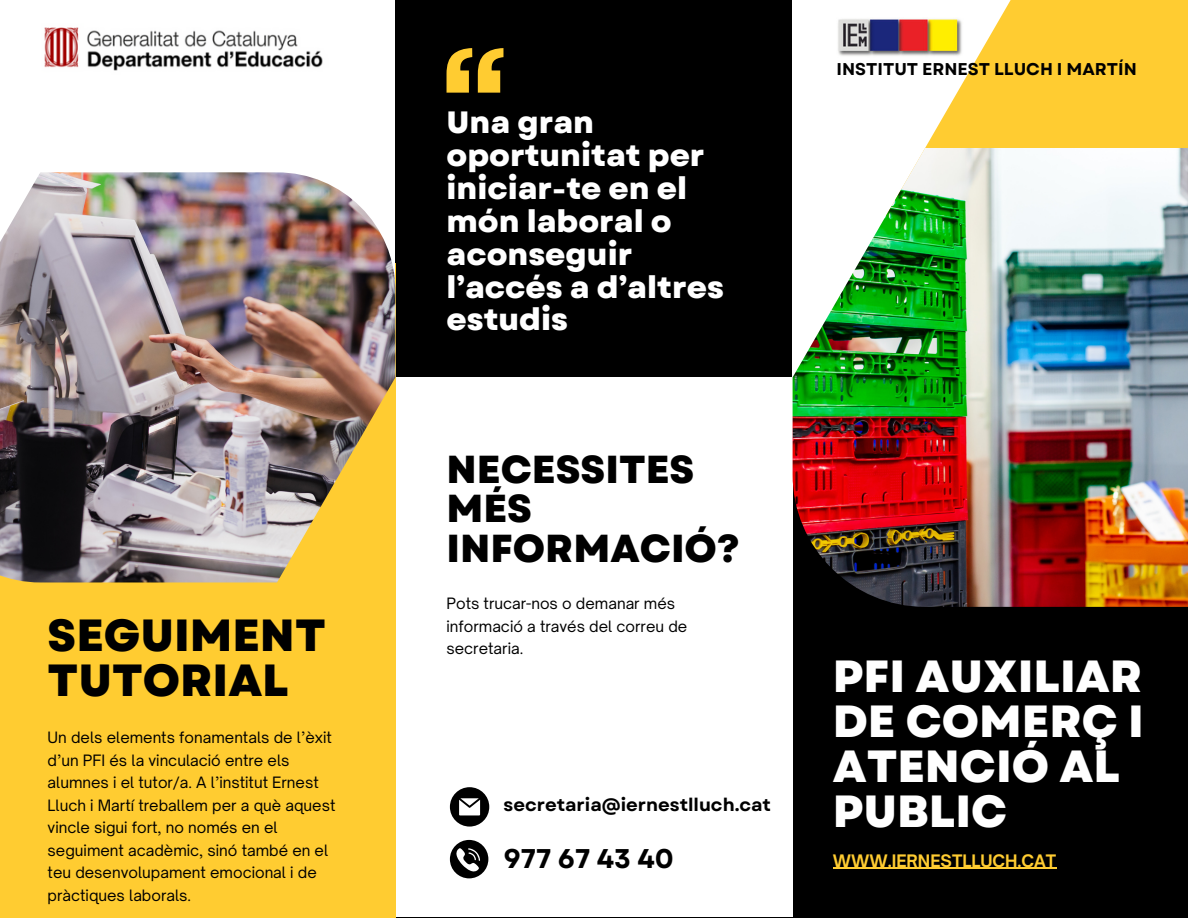
<style>
.page{position:relative;width:1188px;height:918px;background:#000}
.page>*{position:absolute;margin:0;border:0;box-sizing:border-box;transform-origin:0 0}
.t1{font:800 45px/45px "Garet";color:#fff}
.t2{font:800 45px/45px "Garet";color:#000}
.t3{font:800 39px/39.3px "Garet";color:#000}
.t4{font:800 30.75px/32.8px "Garet";color:#fff}
.t5{font:700 27px "Garet";color:#000}
.t6{font:700 18px "Garet";color:#000}
.t7{font:700 17.1px "Garet";color:#000}
.t8{font:700 16.5px "Open Sauce One";color:#ffcc31}
.t9{font:15px/22.5px "Open Sauce One";color:#000}
</style>
<div class="page">
<div style="left:793px;top:0;width:395px;height:459px;background:#fff"></div>
<div style="left:395px;top:377px;width:398px;height:540px;background:#fff"></div>
<div style="left:0;top:263px;width:395px;height:655px;background:#ffcc31"></div>
<svg style="left:925px;top:0;width:263px;height:148px;background:#fed24b"></svg>
<img style="left:793px;top:148px;width:395px;height:458px">
<div style="left:0;top:0;width:395px;height:316px;background:#fff"></div>
<img style="left:0;top:172px;width:395px;height:410px">
<svg style="left:447px;top:48px;width:56px;height:45px"></svg>
<svg style="left:450px;top:840px;width:38px;height:38px"></svg>
<svg style="left:450px;top:787px;width:39px;height:40px"></svg>
<img style="left:838px;top:18px;width:126px;height:39px">
<img style="left:44px;top:27px;width:279px;height:44px">
<hr style="left:833px;top:868px;width:223px;height:1px;background:#ffcc31">
<p class="t2" style="left:48px;top:613px;width:280px">SEGUIMENT<br>TUTORIAL</p>
<h6 class="t9" style="left:48px;top:726px;width:289px">Un dels elements fonamentals de l’èxit d’un PFI és la vinculació entre els alumnes i el tutor/a. A l’institut Ernest Lluch i Martí treballem per a què aquest vincle sigui fort, no només en el seguiment acadèmic, sinó també en el teu desenvolupament emocional i de pràctiques laborals.</h6>
<p class="t4" style="left:447px;top:106px;width:279px">Una gran oportunitat per iniciar-te en el món laboral o aconseguir l’accés a d’altres estudis</p>
<p class="t3" style="left:447px;top:450px;width:294px">NECESSITES<br>MÉS<br>INFORMACIÓ?</p>
<p class="t9" style="left:447px;top:592px;width:242px">Pots trucar-nos o demanar més informació a través del correu de secretaria.</p>
<h5 class="t6" style="left:503px;top:792px;width:269px">secretaria@iernestlluch.cat</h5>
<h4 class="t7" style="left:837px;top:57px;width:302px">INSTITUT ERNEST LLUCH I MARTÍN</h4>
<p class="t1" style="left:833px;top:654px;width:313px">PFI AUXILIAR<br>DE COMERÇ I<br>ATENCIÓ AL<br>PUBLIC</p>
<h2 class="t5" style="left:503px;top:839px;width:172px">977 67 43 40</h2>
<h3 class="t8" style="left:833px;top:850px;width:225px">WWW.IERNESTLLUCH.CAT</h3>
</div>
